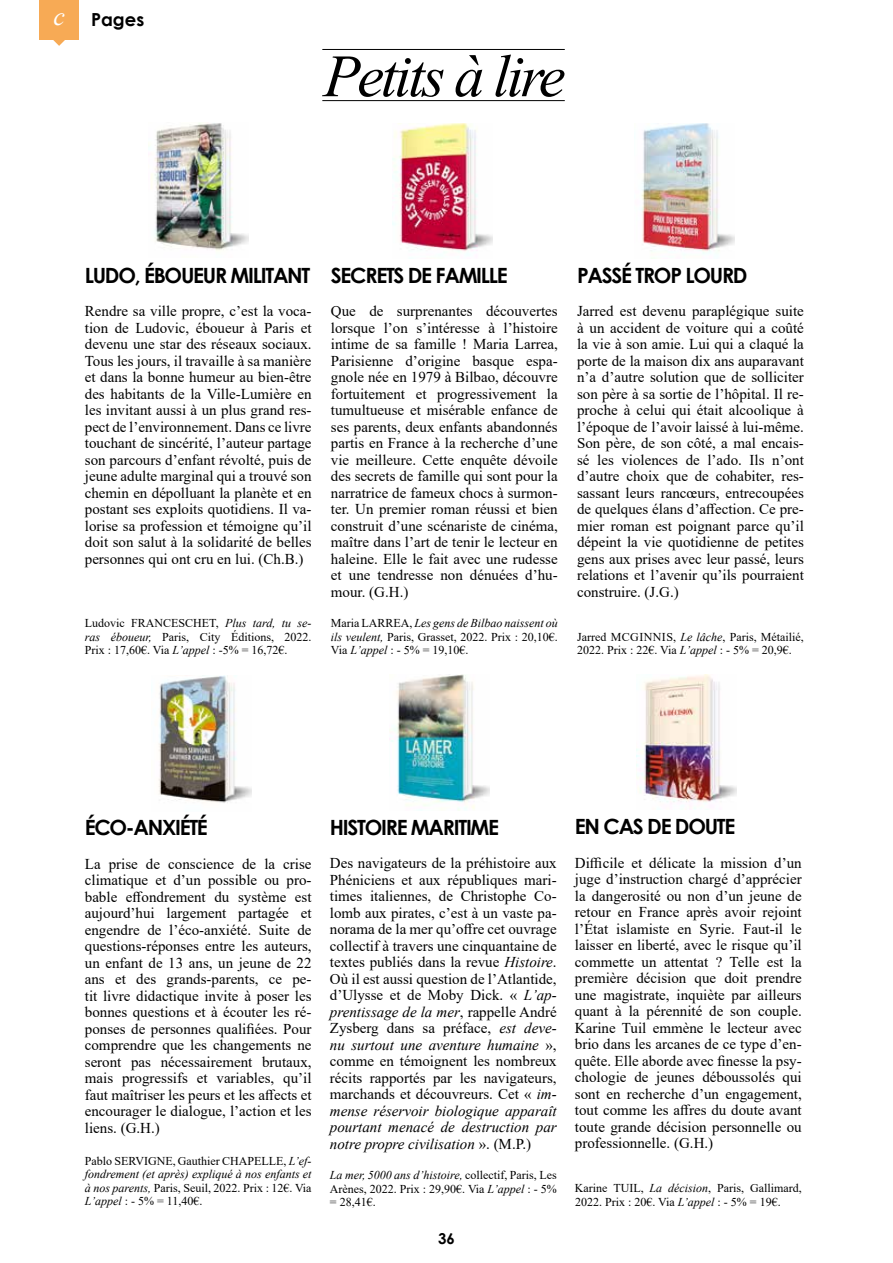
<style>
.page{position:relative;width:893px;height:1263px;background:#fff}
.page>*{position:absolute;margin:0;border:0;box-sizing:border-box;transform-origin:0 0}
.t1{font:italic 60px "Times New Roman";letter-spacing:-.05em;color:#000}
.t2{font:700 21px "Century Gothic";letter-spacing:-.06em;color:#000}
.t3{font:700 18px "Century Gothic";color:#000}
.t4{font:15px/16.5px "Times New Roman";color:#000;text-align:justify}
.t5{font:700 15px "Century Gothic";color:#000}
.t6{font:12px/13.5px "Times New Roman";color:#000;text-align:justify}
.s1{font-family:"Times New Roman";font-weight:400;font-style:italic;font-size:26.1px;color:#fff}
.s2{font-style:italic}
</style>
<div class="page">
<div style="left:39px;top:0;width:40px;height:39px;background:#f7aa55"></div>
<svg style="left:53px;top:39px;width:13px;height:7px"></svg>
<hr style="left:322px;top:49px;width:243px;height:1px;background:#000">
<hr style="left:322px;top:100px;width:243px;height:1px;background:#000">
<img style="left:391px;top:675px;width:99px;height:135px">
<img style="left:637px;top:675px;width:100px;height:134px">
<img style="left:148px;top:123px;width:100px;height:128px">
<img style="left:641px;top:123px;width:94px;height:131px">
<img style="left:158px;top:676px;width:94px;height:127px">
<img style="left:393px;top:123px;width:100px;height:132px">
<p class="t3" style="left:53px;top:8px;width:92px"><span class="s1">c</span> Pages</p>
<h1 class="t1" style="left:323px;top:43px;width:243px">Petits à lire</h1>
<h2 class="t2" style="left:85px;top:262px;width:227px">LUDO, ÉBOUEUR MILITANT</h2>
<p class="t4" style="left:85px;top:303px;width:228px">Rendre sa ville propre, c’est la voca&shy;tion de Ludovic, éboueur à Paris et devenu une star des réseaux sociaux.<br>Tous les jours, il travaille à sa manière et dans la bonne humeur au bien-être des habitants de la Ville-Lumière en les invitant aussi à un plus grand res&shy;pect de l’environnement. Dans ce livre touchant de sincérité, l’auteur partage son parcours d’enfant révolté, puis de jeune adulte marginal qui a trouvé son chemin en dépolluant la planète et en postant ses exploits quotidiens. Il va&shy;lorise sa profession et témoigne qu’il doit son salut à la solidarité de belles personnes qui ont cru en lui. (Ch.B.)</p>
<p class="t6" style="left:85px;top:617px;width:228px">Ludovic FRANCESCHET, <span class="s2">Plus tard, tu se&shy;ras éboueur,</span> Paris, City Éditions, 2022.<br>Prix : 17,60€. Via <span class="s2">L’appel</span> : -5% = 16,72€.</p>
<h2 class="t2" style="left:331px;top:262px;width:178px">SECRETS DE FAMILLE</h2>
<p class="t4" style="left:331px;top:303px;width:228px">Que de surprenantes découvertes lorsque l’on s’intéresse à l’histoire intime de sa famille ! Maria Larrea, Parisienne d’origine basque espa&shy;gnole née en 1979 à Bilbao, découvre fortuitement et progressivement la tumultueuse et misérable enfance de ses parents, deux enfants abandonnés partis en France à la recherche d’une vie meilleure. Cette enquête dévoile des secrets de famille qui sont pour la narratrice de fameux chocs à surmon&shy;ter. Un premier roman réussi et bien construit d’une scénariste de cinéma, maître dans l’art de tenir le lecteur en haleine. Elle le fait avec une rudesse et une tendresse non dénuées d’hu&shy;mour. (G.H.)</p>
<p class="t6" style="left:331px;top:617px;width:228px">Maria LARREA, <span class="s2">Les gens de Bilbao naissent où ils veulent,</span> Paris, Grasset, 2022. Prix : 20,10€.<br>Via <span class="s2">L’appel</span> : - 5% = 19,10€.</p>
<h2 class="t2" style="left:577px;top:262px;width:172px">PASSÉ TROP LOURD</h2>
<p class="t4" style="left:577px;top:303px;width:228px">Jarred est devenu paraplégique suite à un accident de voiture qui a coûté la vie à son amie. Lui qui a claqué la porte de la maison dix ans auparavant n’a d’autre solution que de solliciter son père à sa sortie de l’hôpital. Il re&shy;proche à celui qui était alcoolique à l’époque de l’avoir laissé à lui-même.<br>Son père, de son côté, a mal encais&shy;sé les violences de l’ado. Ils n’ont d’autre choix que de cohabiter, res&shy;sassant leurs rancœurs, entrecoupées de quelques élans d’affection. Ce pre&shy;mier roman est poignant parce qu’il dépeint la vie quotidienne de petites gens aux prises avec leur passé, leurs relations et l’avenir qu’ils pourraient construire. (J.G.)</p>
<p class="t6" style="left:577px;top:630px;width:228px">Jarred MCGINNIS, <span class="s2">Le lâche</span>, Paris, Métailié,<br>2022. Prix : 22€. Via <span class="s2">L’appel</span> : - 5% = 20,9€.</p>
<h2 class="t2" style="left:85px;top:814px;width:125px">ÉCO-ANXIÉTÉ</h2>
<p class="t4" style="left:85px;top:855px;width:228px">La prise de conscience de la crise climatique et d’un possible ou pro&shy;bable effondrement du système est aujourd’hui largement partagée et engendre de l’éco-anxiété. Suite de questions-réponses entre les auteurs, un enfant de 13 ans, un jeune de 22 ans et des grands-parents, ce pe&shy;tit livre didactique invite à poser les bonnes questions et à écouter les ré&shy;ponses de personnes qualifiées. Pour comprendre que les changements ne seront pas nécessairement brutaux, mais progressifs et variables, qu’il faut maîtriser les peurs et les affects et encourager le dialogue, l’action et les liens. (G.H.)</p>
<p class="t6" style="left:85px;top:1154px;width:228px">Pablo SERVIGNE, Gauthier CHAPELLE, <span class="s2">L’ef&shy;fondrement (et après) expliqué à nos enfants et à nos parents,</span> Paris, Seuil, 2022. Prix : 12€. Via <span class="s2">L’appel</span> : - 5% = 11,40€.</p>
<h2 class="t2" style="left:330px;top:813px;width:171px">HISTOIRE MARITIME</h2>
<p class="t4" style="left:330px;top:855px;width:228px">Des navigateurs de la préhistoire aux Phéniciens et aux républiques mari&shy;times italiennes, de Christophe Co&shy;lomb aux pirates, c’est à un vaste pa&shy;norama de la mer qu’offre cet ouvrage collectif à travers une cinquantaine de textes publiés dans la revue <span class="s2">Histoire</span>.<br>Où il est aussi question de l’Atlantide, d’Ulysse et de Moby Dick. « <span class="s2">L’ap&shy;prentissage de la mer</span>, rappelle André Zysberg dans sa préface, <span class="s2">est deve&shy;nu surtout une aventure humaine</span> », comme en témoignent les nombreux récits rapportés par les navigateurs, marchands et découvreurs. Cet « <span class="s2">im&shy;mense réservoir biologique apparaît pourtant menacé de destruction par notre propre civilisation</span> ». (M.P.)</p>
<p class="t6" style="left:330px;top:1168px;width:228px"><span class="s2">La mer, 5000 ans d’histoire,</span> collectif, Paris, Les Arènes, 2022. Prix : 29,90€. Via <span class="s2">L’appel</span> : - 5% = 28,41€.</p>
<p class="t5" style="left:438px;top:1229px;width:18px">36</p>
<h2 class="t2" style="left:575px;top:813px;width:162px">EN CAS DE DOUTE</h2>
<p class="t4" style="left:575px;top:854px;width:228px">Difficile et délicate la mission d’un juge d’instruction chargé d’apprécier la dangerosité ou non d’un jeune de retour en France après avoir rejoint l’État islamiste en Syrie. Faut-il le laisser en liberté, avec le risque qu’il commette un attentat ? Telle est la première décision que doit prendre une magistrate, inquiète par ailleurs quant à la pérennité de son couple.<br>Karine Tuil emmène le lecteur avec brio dans les arcanes de ce type d’en&shy;quête. Elle aborde avec finesse la psy&shy;chologie de jeunes déboussolés qui sont en recherche d’un engagement, tout comme les affres du doute avant toute grande décision personnelle ou professionnelle. (G.H.)</p>
<p class="t6" style="left:575px;top:1181px;width:228px">Karine TUIL, <span class="s2">La décision</span>, Paris, Gallimard,<br>2022. Prix : 20€. Via <span class="s2">L’appel</span> : - 5% = 19€.</p>
</div>
